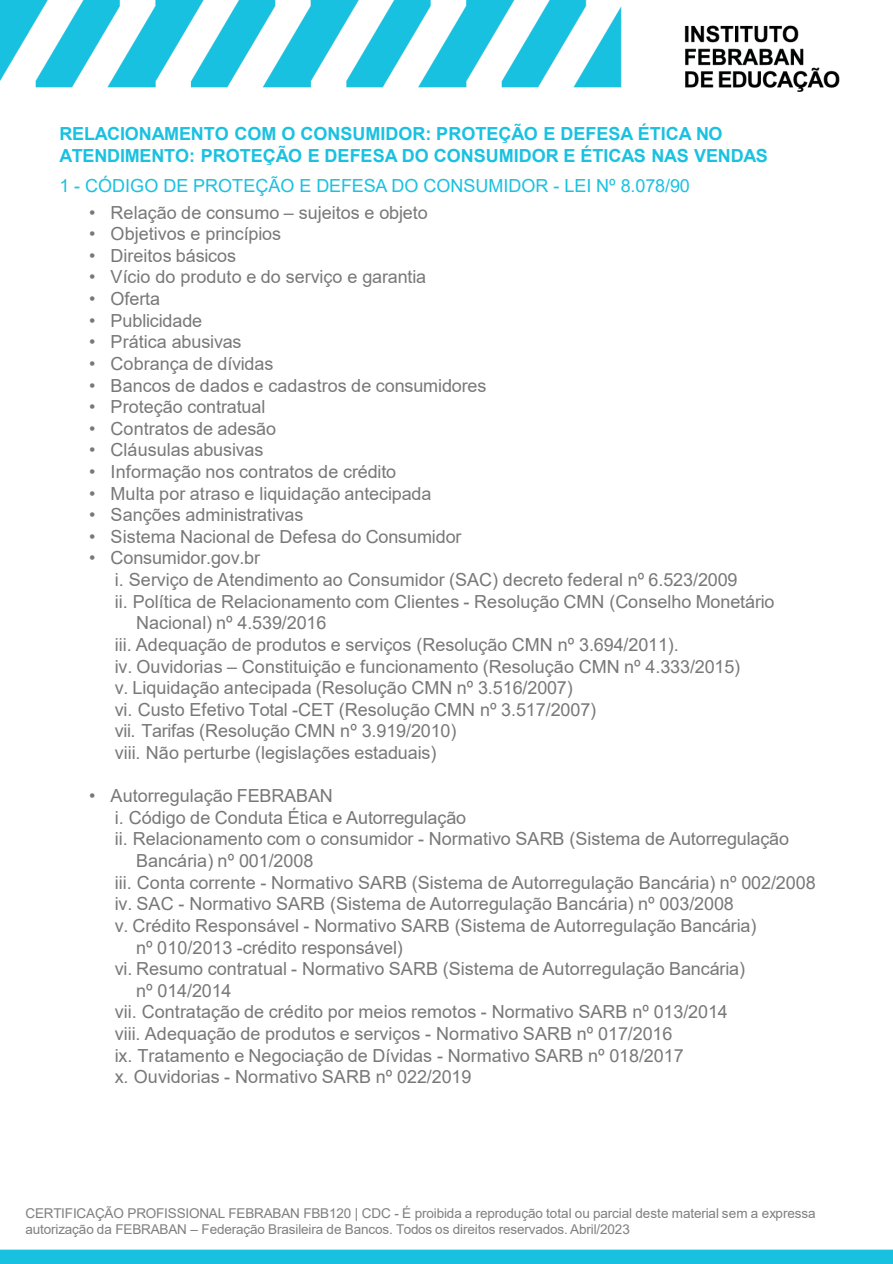
<style>
.page{position:relative;width:893px;height:1264px;background:#fff}
.page>*{position:absolute;margin:0;border:0;box-sizing:border-box;transform-origin:0 0}
.t1{font:18px/21.6px "Arial";color:#787878}
.t2{font:700 18px/21.6px "Arial";color:#1ac1e0}
.t3{font:18px "Arial";color:#1ac1e0}
.t4{font:13.5px/16.2px "Arial";letter-spacing:-.01em;color:#7f7f7f}
</style>
<div class="page">
<img style="left:0;top:0;width:892px;height:1263px">
<p class="t2" style="left:59px;top:123px;width:709px">RELACIONAMENTO COM O CONSUMIDOR: PROTEÇÃO E DEFESA ÉTICA NO<br>ATENDIMENTO: PROTEÇÃO E DEFESA DO CONSUMIDOR E ÉTICAS NAS VENDAS</p>
<p class="t3" style="left:59px;top:174px;width:632px">1 - CÓDIGO DE PROTEÇÃO E DEFESA DO CONSUMIDOR - LEI Nº 8.078/90</p>
<p class="t1" style="left:89px;top:201px;width:340px">• Relação de consumo – sujeitos e objeto</p>
<p class="t1" style="left:89px;top:223px;width:193px">• Objetivos e princípios</p>
<p class="t1" style="left:89px;top:244px;width:148px">• Direitos básicos</p>
<p class="t1" style="left:89px;top:266px;width:338px">• Vício do produto e do serviço e garantia</p>
<p class="t1" style="left:89px;top:288px;width:72px">• Oferta</p>
<p class="t1" style="left:89px;top:309px;width:114px">• Publicidade</p>
<p class="t1" style="left:89px;top:331px;width:154px">• Prática abusivas</p>
<p class="t1" style="left:89px;top:352px;width:186px">• Cobrança de dívidas</p>
<p class="t1" style="left:89px;top:374px;width:399px">• Bancos de dados e cadastros de consumidores</p>
<p class="t1" style="left:89px;top:396px;width:178px">• Proteção contratual</p>
<p class="t1" style="left:89px;top:417px;width:188px">• Contratos de adesão</p>
<p class="t1" style="left:89px;top:439px;width:176px">• Cláusulas abusivas</p>
<p class="t1" style="left:89px;top:460px;width:308px">• Informação nos contratos de crédito</p>
<p class="t1" style="left:89px;top:482px;width:344px">• Multa por atraso e liquidação antecipada</p>
<p class="t1" style="left:89px;top:504px;width:216px">• Sanções administrativas</p>
<p class="t1" style="left:89px;top:525px;width:374px">• Sistema Nacional de Defesa do Consumidor</p>
<p class="t1" style="left:89px;top:547px;width:172px">• Consumidor.gov.br</p>
<p class="t1" style="left:115px;top:568px;width:624px">i. Serviço de Atendimento ao Consumidor (SAC) decreto federal nº 6.523/2009</p>
<p class="t1" style="left:136px;top:590px;width:640px;text-indent:-21px">ii. Política de Relacionamento com Clientes - Resolução CMN (Conselho Monetário<br>Nacional) nº 4.539/2016</p>
<p class="t1" style="left:115px;top:633px;width:565px">iii. Adequação de produtos e serviços (Resolução CMN nº 3.694/2011).</p>
<p class="t1" style="left:115px;top:655px;width:627px">iv. Ouvidorias – Constituição e funcionamento (Resolução CMN nº 4.333/2015)</p>
<p class="t1" style="left:115px;top:676px;width:459px">v. Liquidação antecipada (Resolução CMN nº 3.516/2007)</p>
<p class="t1" style="left:115px;top:698px;width:483px">vi. Custo Efetivo Total -CET (Resolução CMN nº 3.517/2007)</p>
<p class="t1" style="left:115px;top:720px;width:343px">vii. Tarifas (Resolução CMN nº 3.919/2010)</p>
<p class="t1" style="left:115px;top:741px;width:323px">viii. Não perturbe (legislações estaduais)</p>
<p class="t1" style="left:89px;top:784px;width:245px">• Autorregulação FEBRABAN</p>
<p class="t1" style="left:115px;top:806px;width:353px">i. Código de Conduta Ética e Autorregulação</p>
<p class="t1" style="left:136px;top:828px;width:654px;text-indent:-21px">ii. Relacionamento com o consumidor - Normativo SARB (Sistema de Autorregulação<br>Bancária) nº 001/2008</p>
<p class="t1" style="left:115px;top:871px;width:702px">iii. Conta corrente - Normativo SARB (Sistema de Autorregulação Bancária) nº 002/2008</p>
<p class="t1" style="left:115px;top:892px;width:620px">iv. SAC - Normativo SARB (Sistema de Autorregulação Bancária) nº 003/2008</p>
<p class="t1" style="left:136px;top:914px;width:621px;text-indent:-21px">v. Crédito Responsável - Normativo SARB (Sistema de Autorregulação Bancária) nº 010/2013 -crédito responsável)</p>
<p class="t1" style="left:136px;top:957px;width:610px;text-indent:-21px">vi. Resumo contratual - Normativo SARB (Sistema de Autorregulação Bancária) nº 014/2014</p>
<p class="t1" style="left:115px;top:1000px;width:614px">vii. Contratação de crédito por meios remotos - Normativo SARB nº 013/2014</p>
<p class="t1" style="left:115px;top:1022px;width:559px">viii. Adequação de produtos e serviços - Normativo SARB nº 017/2016</p>
<p class="t1" style="left:115px;top:1044px;width:570px">ix. Tratamento e Negociação de Dívidas - Normativo SARB nº 018/2017</p>
<p class="t1" style="left:115px;top:1065px;width:358px">x. Ouvidorias - Normativo SARB nº 022/2019</p>
<p class="t4" style="left:25px;top:1204px;width:791px">CERTIFICAÇÃO PROFISSIONAL FEBRABAN FBB120 | CDC - É proibida a reprodução total ou parcial deste material sem a expressa autorização da FEBRABAN – Federação Brasileira de Bancos. Todos os direitos reservados. Abril/2023</p>
</div>
